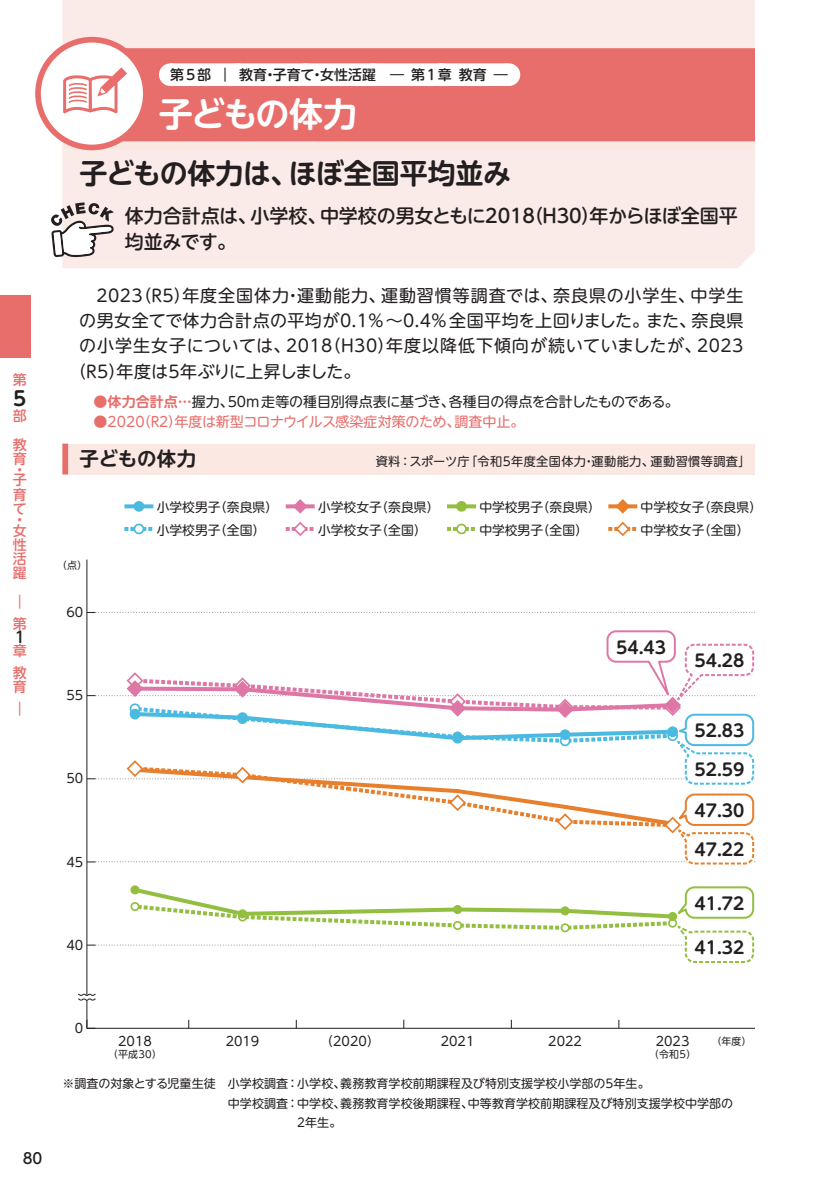
<style>
.page{position:relative;width:840px;height:1191px;background:#fff}
.page>*{position:absolute;margin:0;border:0;box-sizing:border-box;transform-origin:0 0}
.t1{font:500 62.4px "UD Shin M Go Pro";color:#e86e6c}
.t2{font:700 34px "UD Shin M Go Pro De";letter-spacing:-.045em;color:#fff}
.t3{font:700 28px "UD Shin M Go Pro De";letter-spacing:-.01em;color:#231f20}
.t4{font:700 19.8px "UD Shin M Go Pro De";color:#231f20}
.t5{font:700 19.4px "UD Shin M Go Pro De";letter-spacing:-.005em;color:#231f20}
.t6{font:500 19px/26px "UD Shin M Go Pro";letter-spacing:-.005em;color:#231f20}
.t7{font:17px "UD Shin M Go Pro";letter-spacing:.03em;color:#231f20}
.t8{font:17px "UD Shin M Go Pro";letter-spacing:.055em;color:#231f20}
.t9{font:700 17px "UD Shin M Go Pro De";color:#231f20}
.t10{font:17px "UD Shin M Go Pro";letter-spacing:.005em;color:#231f20}
.t11{font:500 15.6px "UD Shin M Go Pro";color:#231f20}
.t12{font:500 14.8px "UD Shin Go Pro";color:#231f20}
.t13{font:14px "UD Shin M Go Pro";letter-spacing:-.01em;color:#231f20}
.t14{font:14px "UD Shin M Go Pro";letter-spacing:-.005em;color:#e86e6c}
.t15{font:500 14px "UD Shin M Go Pro";color:#231f20}
.t16{font:500 14px/10.8px "UD Shin M Go Pro";color:#e86e6c}
.t17{font:12.8px "UD Shin M Go Pro";color:#231f20}
.t18{font:12.2px "UD Shin M Go Pro";letter-spacing:.03em;color:#231f20}
.t19{font:12px "UD Shin M Go Pro";letter-spacing:.005em;color:#231f20}
.t20{font:10px "UD Shin M Go Pro";color:#231f20}
.s1{font-family:"UD Shin M Go Pro De";font-weight:700;color:#e86e6c}
.s2{font-size:12.2px}
</style>
<div class="page">
<div style="left:62px;top:48px;width:692px;height:40px;background:#e86e6c"></div>
<div style="left:62px;top:0;width:692px;height:48px;background:#fbebe8"></div>
<div style="left:170px;top:63px;width:337px;height:23px;background:#fff"></div>
<svg style="left:238px;top:63px;width:236px;height:1px"></svg>
<svg style="left:507px;top:63px;width:1px;height:23px"></svg>
<div style="left:62px;top:88px;width:692px;height:54px;background:#e86e6c"></div>
<div style="left:62px;top:142px;width:692px;height:8px;background:#fbe8e3"></div>
<div style="left:62px;top:150px;width:692px;height:118px;background:#fbebe8"></div>
<hr style="left:62px;top:257px;width:669px;height:1px;background:#fbe8e3">
<div style="left:62px;top:443px;width:692px;height:31px;background:#fbe8e3"></div>
<div style="left:62px;top:443px;width:6px;height:31px;background:#e86e6c"></div>
<svg style="left:51px;top:202px;width:63px;height:56px"></svg>
<svg style="left:87px;top:612px;width:666px;height:1px"></svg>
<svg style="left:86px;top:1019px;width:9px;height:10px"></svg>
<hr style="left:87px;top:1028px;width:667px;height:1px;background:#231f20">
<hr style="left:86px;top:559px;width:1px;height:469px;background:#231f20">
<svg style="left:78px;top:993px;width:18px;height:8px"></svg>
<svg style="left:447px;top:527px;width:28px;height:4px"></svg>
<svg style="left:124px;top:527px;width:29px;height:4px"></svg>
<svg style="left:447px;top:504px;width:28px;height:4px"></svg>
<svg style="left:124px;top:504px;width:29px;height:4px"></svg>
<div style="left:457px;top:524px;width:8px;height:9px;background:#fff;border-radius:50%"></div>
<div style="left:456px;top:523px;width:10px;height:11px;border:2px solid #93bf41;border-radius:50%"></div>
<div style="left:134px;top:524px;width:9px;height:9px;background:#fff;border-radius:50%"></div>
<div style="left:133px;top:523px;width:11px;height:11px;border:2px solid #4abae1;border-radius:50%"></div>
<svg style="left:608px;top:499px;width:29px;height:38px"></svg>
<div style="left:457px;top:502px;width:8px;height:9px;background:#93bf41;border-radius:50%"></div>
<div style="left:456px;top:501px;width:10px;height:11px;border:2px solid #93bf41;border-radius:50%"></div>
<svg style="left:285px;top:499px;width:29px;height:37px"></svg>
<div style="left:134px;top:502px;width:9px;height:9px;background:#4abae1;border-radius:50%"></div>
<div style="left:133px;top:501px;width:11px;height:11px;border:2px solid #4abae1;border-radius:50%"></div>
<svg style="left:87px;top:627px;width:667px;height:240px"></svg>
<svg style="left:87px;top:885px;width:667px;height:81px"></svg>
<div style="left:684px;top:930px;width:69px;height:33px;border:2px dashed #93bf41;border-radius:8px"></div>
<div style="left:683px;top:885px;width:71px;height:34px;border:4px solid #fff;border-radius:8px"></div>
<div style="left:685px;top:887px;width:67px;height:30px;background:#fff;border-radius:8px"></div>
<div style="left:684px;top:886px;width:69px;height:32px;border:2px solid #93bf41;border-radius:8px"></div>
<div style="left:38px;top:40px;width:108px;height:107px;background:#fff;border-radius:50%"></div>
<svg style="left:63px;top:67px;width:64px;height:46px"></svg>
<div style="left:35px;top:37px;width:114px;height:113px;border:6px solid #e86e6c;border-radius:50%"></div>
<h1 class="t1" style="left:-11px;top:275px;width:64px">█</h1>
<p class="t16" style="left:13px;top:374px;width:15px">第</p>
<p class="t16" style="left:13px;top:401px;width:15px;line-height:28.6px">部教</p>
<p class="t16" style="left:13px;top:452px;width:15px">育・子</p>
<p class="t16" style="left:13px;top:486px;width:15px;line-height:14.2px">育て</p>
<p class="t16" style="left:13px;top:513px;width:15px">・女</p>
<p class="t16" style="left:13px;top:537px;width:15px;line-height:14.2px;text-align:justify">性活躍</p>
<p class="t16" style="left:13px;top:590px;width:15px;line-height:21.6px">︱第</p>
<p class="t11" style="left:15px;top:625px;width:12px">1</p>
<p class="t16" style="left:13px;top:639px;width:15px;line-height:21.6px">章教</p>
<p class="t16" style="left:13px;top:675px;width:15px;line-height:21.6px">育︱</p>
<h3 class="t4" style="left:13px;top:382px;width:15px">5</h3>
<p class="t15" style="left:170px;top:64px;width:339px">第5部 ｜ 教育・子育て・女性活躍 ― 第1章 教育 ―</p>
<h2 class="t2" style="left:159px;top:87px;width:200px">子どもの体力</h2>
<h3 class="t3" style="left:79px;top:150px;width:433px">子どもの体力は、ほぼ全国平均並み</h3>
<h3 class="t6" style="left:125px;top:202px;width:614px">体力合計点は、小学校、中学校の男女ともに2018（H30）年からほぼ全国平均並みです。</h3>
<h3 class="t8" style="left:96px;top:281px;width:648px">2023（R5）年度全国体力・運動能力、運動習慣等調査では、奈良県の小学生、中学生</h3>
<h3 class="t7" style="left:79px;top:307px;width:665px">の男女全てで体力合計点の平均が0.1%～0.4%全国平均を上回りました。また、奈良県</h3>
<h3 class="t7" style="left:79px;top:332px;width:665px">の小学生女子については、2018（H30）年度以降低下傾向が続いていましたが、2023</h3>
<h3 class="t10" style="left:69px;top:357px;width:292px">（R5）年度は5年ぶりに上昇しました。</h3>
<p class="t13" style="left:94px;top:391px;width:586px"><span class="s1">●体力合計点…</span>握力、50m走等の種目別得点表に基づき、各種目の得点を合計したものである。</p>
<p class="t14" style="left:94px;top:411px;width:432px">●2020（R2）年度は新型コロナウイルス感染症対策のため、調査中止。</p>
<h3 class="t5" style="left:79px;top:443px;width:118px">子どもの体力</h3>
<p class="t18" style="left:375px;top:452px;width:376px">資料：スポーツ庁「令和5年度全国体力・運動能力、運動習慣等調査」</p>
<p class="t17" style="left:157px;top:496px;width:123px">小学校男子（奈良県）</p>
<p class="t17" style="left:318px;top:496px;width:123px">小学校女子（奈良県）</p>
<p class="t17" style="left:479px;top:496px;width:123px">中学校男子（奈良県）</p>
<p class="t17" style="left:640px;top:496px;width:123px">中学校女子（奈良県）</p>
<p class="t20" style="left:57px;top:557px;width:31px">（点）</p>
<p class="t17" style="left:66px;top:602px;width:18px">60</p>
<p class="t17" style="left:66px;top:685px;width:18px">55</p>
<p class="t17" style="left:66px;top:768px;width:18px">50</p>
<p class="t17" style="left:66px;top:851px;width:18px">45</p>
<p class="t17" style="left:66px;top:934px;width:18px">40</p>
<p class="t17" style="left:157px;top:519px;width:110px">小学校男子（全国）</p>
<p class="t17" style="left:318px;top:519px;width:110px">小学校女子（全国）</p>
<p class="t17" style="left:479px;top:519px;width:110px">中学校男子（全国）</p>
<p class="t17" style="left:640px;top:519px;width:110px">中学校女子（全国）</p>
<h3 class="t9" style="left:616px;top:633px;width:51px">54.43</h3>
<h3 class="t9" style="left:694px;top:647px;width:51px">54.28</h3>
<h3 class="t9" style="left:694px;top:717px;width:51px">52.83</h3>
<h3 class="t9" style="left:694px;top:755px;width:51px">52.59</h3>
<h3 class="t9" style="left:694px;top:796px;width:51px">47.30</h3>
<h3 class="t9" style="left:694px;top:835px;width:51px">47.22</h3>
<h3 class="t9" style="left:694px;top:889px;width:51px">41.72</h3>
<h3 class="t9" style="left:694px;top:933px;width:51px">41.32</h3>
<p class="t12" style="left:23px;top:1146px;width:21px">80</p>
<p class="t17" style="left:75px;top:1017px;width:10px">0</p>
<p class="t17" style="left:118px;top:1030px;width:35px">2018</p>
<p class="t17" style="left:225px;top:1030px;width:35px">2019</p>
<p class="t17" style="left:320px;top:1030px;width:61px">（2020）</p>
<p class="t17" style="left:440px;top:1030px;width:35px">2021</p>
<p class="t17" style="left:548px;top:1030px;width:35px">2022</p>
<p class="t20" style="left:108px;top:1045px;width:55px">（平成30）</p>
<p class="t17" style="left:655px;top:1030px;width:35px">2023</p>
<p class="t20" style="left:649px;top:1045px;width:48px">（令和5）</p>
<p class="t20" style="left:711px;top:1033px;width:41px">（年度）</p>
<p class="t19" style="left:62px;top:1073px;width:588px">※調査の対象とする児童生徒　小学校調査<span class="s2">：</span>小学校、義務教育学校前期課程及び特別支援学校小学部の5年生。</p>
<p class="t19" style="left:228px;top:1093px;width:506px">中学校調査<span class="s2">：</span>中学校、義務教育学校後期課程、中等教育学校前期課程及び特別支援学校中学部の</p>
<p class="t19" style="left:297px;top:1112px;width:46px">2年生。</p>
</div>
